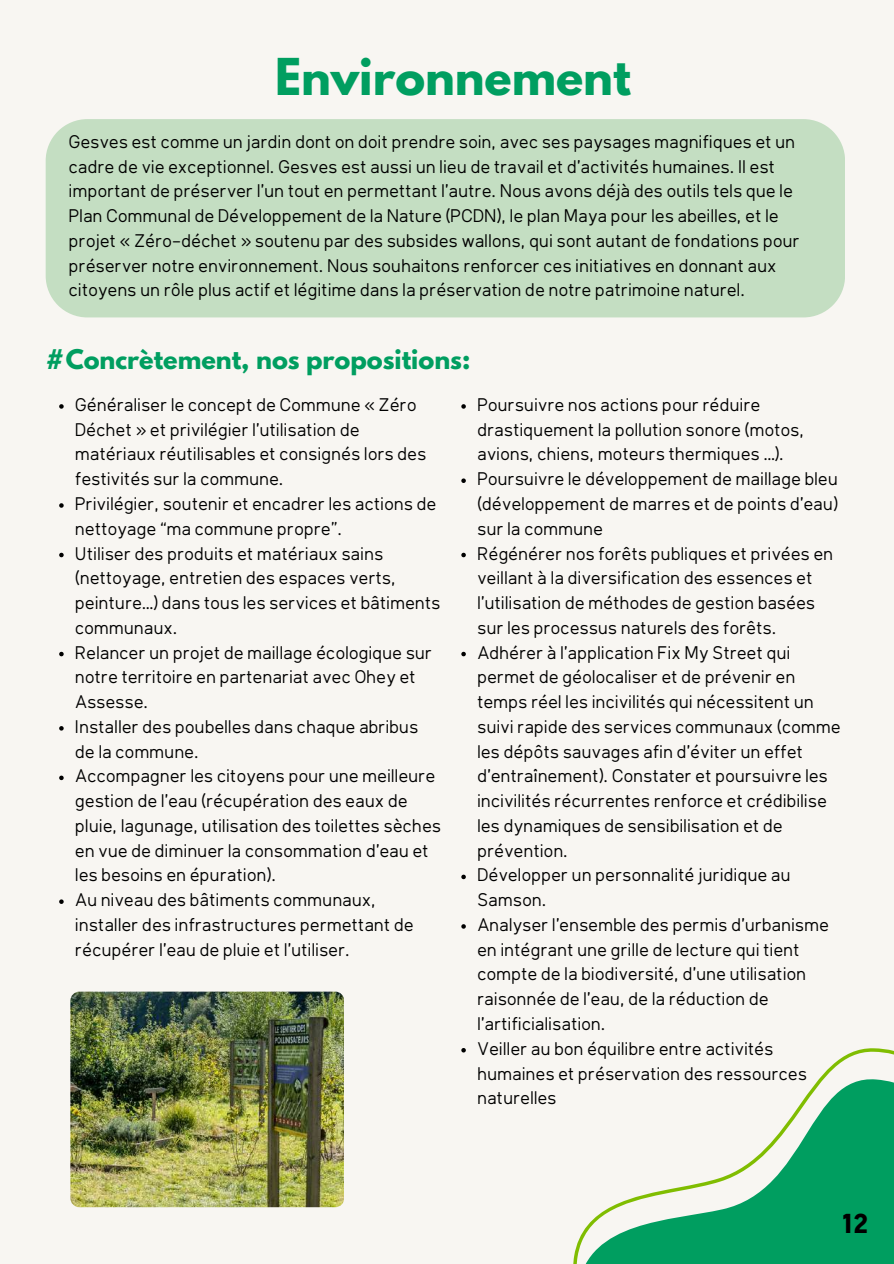
<style>
.page{position:relative;width:894px;height:1264px;background:#fff}
.page>*{position:absolute;margin:0;border:0;box-sizing:border-box;transform-origin:0 0}
.t1{font:700 45px "League Spartan";color:#009e60}
.t2{font:700 27px "Klima";color:#000}
.t3{font:700 24px "League Spartan";color:#009e60}
.t4{font:18px/24.8px "Klima";color:#000}
</style>
<div class="page">
<div style="left:0;top:0;width:893px;height:1263px;background:#f8f6f2"></div>
<div style="left:46px;top:119px;width:798px;height:198px;background:#c4dec2"></div>
<svg style="left:461px;top:404px;width:4px;height:4px"></svg>
<svg style="left:461px;top:478px;width:4px;height:5px"></svg>
<svg style="left:461px;top:552px;width:4px;height:5px"></svg>
<svg style="left:461px;top:651px;width:4px;height:5px"></svg>
<svg style="left:461px;top:874px;width:4px;height:5px"></svg>
<svg style="left:461px;top:924px;width:4px;height:4px"></svg>
<svg style="left:461px;top:1048px;width:4px;height:4px"></svg>
<svg style="left:573px;top:1048px;width:320px;height:215px"></svg>
<img style="left:70px;top:991px;width:274px;height:216px;border-radius:9px">
<svg style="left:59px;top:404px;width:5px;height:4px"></svg>
<svg style="left:59px;top:503px;width:5px;height:4px"></svg>
<svg style="left:59px;top:552px;width:5px;height:5px"></svg>
<svg style="left:59px;top:651px;width:5px;height:5px"></svg>
<svg style="left:59px;top:726px;width:5px;height:4px"></svg>
<svg style="left:59px;top:775px;width:5px;height:5px"></svg>
<svg style="left:59px;top:899px;width:5px;height:4px"></svg>
<h1 class="t1" style="left:275px;top:55px;width:357px">Environnement</h1>
<p class="t4" style="left:70px;top:131px;width:732px">Gesves est comme un jardin dont on doit prendre soin, avec ses paysages magnifiques et un cadre de vie exceptionnel. Gesves est aussi un lieu de travail et d’activités humaines. Il est important de préserver l’un tout en permettant l’autre. Nous avons déjà des outils tels que le Plan Communal de Développement de la Nature (PCDN), le plan Maya pour les abeilles, et le projet « Zéro-déchet » soutenu par des subsides wallons, qui sont autant de fondations pour préserver notre environnement. Nous souhaitons renforcer ces initiatives en donnant aux citoyens un rôle plus actif et légitime dans la préservation de notre patrimoine naturel.</p>
<h3 class="t3" style="left:46px;top:347px;width:426px">#Concrètement, nos propositions:</h3>
<p class="t4" style="left:76px;top:394px;width:367px">Généraliser le concept de Commune « Zéro Déchet » et privilégier l’utilisation de matériaux réutilisables et consignés lors des festivités sur la commune.<br>Privilégier, soutenir et encadrer les actions de nettoyage “ma commune propre”.<br>Utiliser des produits et matériaux sains (nettoyage, entretien des espaces verts, peinture…) dans tous les services et bâtiments communaux.<br>Relancer un projet de maillage écologique sur notre territoire en partenariat avec Ohey et Assesse.<br>Installer des poubelles dans chaque abribus de la commune.<br>Accompagner les citoyens pour une meilleure gestion de l’eau (récupération des eaux de pluie, lagunage, utilisation des toilettes sèches en vue de diminuer la consommation d’eau et les besoins en épuration).<br>Au niveau des bâtiments communaux, installer des infrastructures permettant de récupérer l’eau de pluie et l’utiliser.</p>
<p class="t4" style="left:478px;top:394px;width:365px">Poursuivre nos actions pour réduire drastiquement la pollution sonore (motos, avions, chiens, moteurs thermiques …).<br>Poursuivre le développement de maillage bleu (développement de marres et de points d’eau) sur la commune<br>Régénérer nos forêts publiques et privées en veillant à la diversification des essences et l’utilisation de méthodes de gestion basées sur les processus naturels des forêts.<br>Adhérer à l’application Fix My Street qui permet de géolocaliser et de prévenir en temps réel les incivilités qui nécessitent un suivi rapide des services communaux (comme les dépôts sauvages afin d’éviter un effet d’entraînement). Constater et poursuivre les incivilités récurrentes renforce et crédibilise les dynamiques de sensibilisation et de prévention.<br>Développer un personnalité juridique au Samson.<br>Analyser l’ensemble des permis d’urbanisme en intégrant une grille de lecture qui tient compte de la biodiversité, d’une utilisation raisonnée de l’eau, de la réduction de l’artificialisation.<br>Veiller au bon équilibre entre activités humaines et préservation des ressources naturelles</p>
<h2 class="t2" style="left:843px;top:1212px;width:27px">12</h2>
</div>
